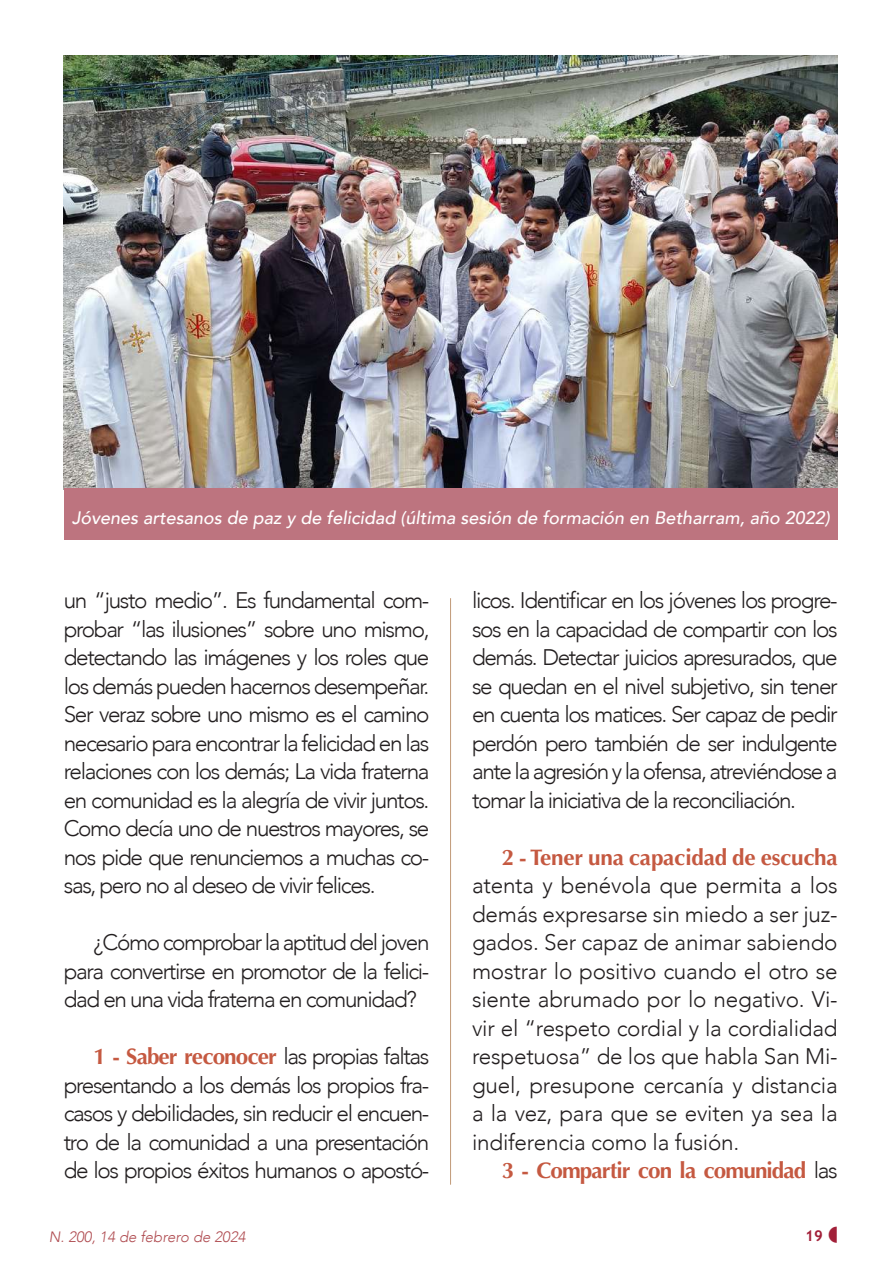
<style>
.page{position:relative;width:893px;height:1263px;background:#fff}
.page>*{position:absolute;margin:0;border:0;box-sizing:border-box;transform-origin:0 0}
.t1{font:300 22.5px/28.5px "Avenir";letter-spacing:-.06em;color:#231f20;text-align:justify}
.t2{font:700 22.5px "Optima";letter-spacing:-.04em;color:#c55941}
.t3{font:700 22.5px "Optima";letter-spacing:-.01em;color:#c55941}
.t4{font:italic 500 18px "Avenir";color:#fff}
.t5{font:italic 300 15px "Avenir";color:#b04d52}
.t6{font:700 15px "Trebuchet MS";color:#a22039}
.s1{font-family:"Avenir";font-weight:300;color:#231f20}
</style>
<div class="page">
<hr style="left:450px;top:598px;width:1px;height:587px;background:#c19a78">
<img style="left:64px;top:55px;width:774px;height:433px">
<div style="left:64px;top:488px;width:774px;height:51px;background:#bd747f"></div>
<p class="t4" style="left:72px;top:507px;width:759px">Jóvenes artesanos de paz y de felicidad (última sesión de formación en Betharram, año 2022)</p>
<p class="t1" style="left:64px;top:586px;width:367px">un “justo medio”. Es fundamental com&shy;probar “las ilusiones” sobre uno mismo, detectando las imágenes y los roles que los demás pueden hacernos desempeñar.<br>Ser veraz sobre uno mismo es el camino necesario para encontrar la felicidad en las relaciones con los demás; La vida fraterna en comunidad es la alegría de vivir juntos.<br>Como decía uno de nuestros mayores, se nos pide que renunciemos a muchas co&shy;sas, pero no al deseo de vivir felices.</p>
<p class="t1" style="left:64px;top:928px;width:367px;text-indent:30px">¿Cómo comprobar la aptitud del joven para convertirse en promotor de la felici&shy;dad en una vida fraterna en comunidad?</p>
<p class="t2" style="left:94px;top:1044px;width:337px">1 - Saber reconocer <span class="s1">las propias faltas</span></p>
<p class="t1" style="left:64px;top:1071px;width:367px">presentando a los demás los propios fra&shy;casos y debilidades, sin reducir el encuen&shy;tro de la comunidad a una presentación de los propios éxitos humanos o apostó-</p>
<p class="t1" style="left:472px;top:586px;width:367px">licos. Identificar en los jóvenes los progre&shy;sos en la capacidad de compartir con los demás. Detectar juicios apresurados, que se quedan en el nivel subjetivo, sin tener en cuenta los matices. Ser capaz de pedir perdón pero también de ser indulgente ante la agresión y la ofensa, atreviéndose a tomar la iniciativa de la reconciliación.</p>
<p class="t3" style="left:502px;top:844px;width:337px">2 - Tener una capacidad de escucha</p>
<p class="t1" style="left:472px;top:871px;width:367px">atenta y benévola que permita a los demás expresarse sin miedo a ser juz&shy;gados. Ser capaz de animar sabiendo mostrar lo positivo cuando el otro se siente abrumado por lo negativo. Vi&shy;vir el “respeto cordial y la cordialidad respetuosa” de los que habla San Mi&shy;guel, presupone cercanía y distancia a la vez, para que se eviten ya sea la indiferencia como la fusión.</p>
<p class="t2" style="left:502px;top:1158px;width:337px">3 - Compartir con la comunidad <span class="s1">las</span></p>
<p class="t5" style="left:49px;top:1228px;width:198px">N. 200, 14 de febrero de 2024</p>
<p class="t6" style="left:805px;top:1226px;width:19px">19</p>
</div>
